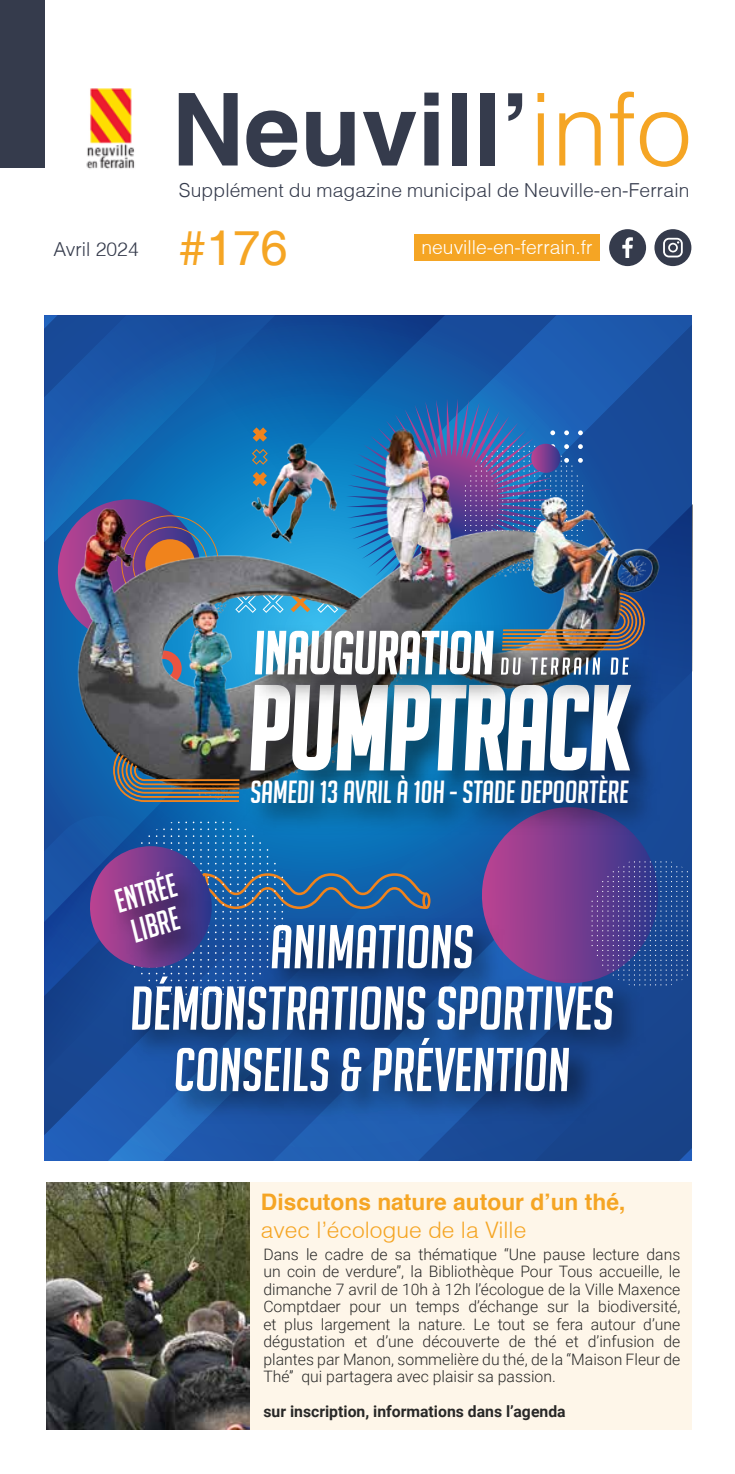
<style>
.page{position:relative;width:735px;height:1474px;background:#fff}
.page>*{position:absolute;margin:0;border:0;box-sizing:border-box;transform-origin:0 0}
.t1{font:italic 114.1px "Big Noodle Titling";color:#fff}
.t2{font:700 100.62px "Helvetica";color:#353b4c}
.t3{font:italic 60.2px/61.4px "Big Noodle Titling";color:#fff;text-align:center}
.t4{font:italic 58.8px "Big Noodle Titling";color:#fff}
.t5{font:49px "Helvetica";color:#f5a524}
.t6{font:italic 32.38px/32.9px "Big Noodle Titling";color:#fff}
.t7{font:italic 31.32px "Big Noodle Titling";color:#fff}
.t8{font:700 22.75px "Helvetica";color:#f5a524}
.t9{font:300 22.75px "Helvetica";color:#f5a524}
.t10{font:300 19.25px "Helvetica";letter-spacing:.005em;color:#353b4c}
.t11{font:300 19.25px "Helvetica";color:#fff}
.t12{font:300 15.75px/17.5px "Roboto";color:#282827;text-align:justify}
.t13{font:700 15.75px "Roboto";color:#282827}
.s1{font-weight:300;color:#f5a524}
</style>
<div class="page">
<div style="left:414px;top:234px;width:185px;height:27px;background:#f5a524"></div>
<img style="left:86px;top:88px;width:49px;height:81px">
<div style="left:0;top:0;width:45px;height:167px;background:#353b4c"></div>
<div style="left:608px;top:229px;width:37px;height:37px;background:#353b4c;border-radius:50%"></div>
<svg style="left:622px;top:237px;width:10px;height:21px"></svg>
<div style="left:654px;top:229px;width:37px;height:37px;background:#353b4c;border-radius:50%"></div>
<svg style="left:663px;top:238px;width:19px;height:19px"></svg>
<div style="left:46px;top:1181px;width:645px;height:248px;background:#fef6e9"></div>
<img style="left:46px;top:1181px;width:204px;height:248px">
<img style="left:45px;top:316px;width:646px;height:844px">
<hr style="left:587px;top:596px;width:29px;height:2px;background:#f0831c">
<h2 class="t2" style="left:171px;top:49px;width:522px">Neuvill’<span class="s1">info</span></h2>
<p class="t10" style="left:179px;top:178px;width:512px">Supplément du magazine municipal de Neuville-en-Ferrain</p>
<p class="t10" style="left:53px;top:237px;width:87px">Avril 2024</p>
<h3 class="t5" style="left:179px;top:219px;width:110px">#176</h3>
<p class="t11" style="left:421px;top:235px;width:172px">neuville-en-ferrain.fr</p>
<h3 class="t4" style="left:254px;top:621px;width:241px">INAUGURATION</h3>
<h1 class="t1" style="left:249px;top:666px;width:383px">PUMPTRACK</h1>
<h3 class="t7" style="left:250px;top:774px;width:379px">SAMEDI 13 AVRIL À 10H - STADE DEPOORTÈRE</h3>
<h3 class="t6" style="left:111px;top:886px;width:64px;rotate:-17deg">ENTRÉE<br>LIBRE</h3>
<h3 class="t3" style="left:130px;top:916px;width:485px">ANIMATIONS<br>DÉMONSTRATIONS SPORTIVES<br>CONSEILS &amp; PRÉVENTION</h3>
<h3 class="t8" style="left:261px;top:1183px;width:366px">Discutons nature autour d’un thé,</h3>
<h3 class="t9" style="left:261px;top:1215px;width:267px">avec l’écologue de la Ville</h3>
<p class="t12" style="left:263px;top:1244px;width:418px">Dans le cadre de sa thématique ‘‘Une pause lecture dans un coin de verdure’’, la Bibliothèque Pour Tous accueille, le dimanche 7 avril de 10h à 12h l’écologue de la Ville Maxence Comptdaer pour un temps d’échange sur la biodiversité, et plus largement la nature. Le tout se fera autour d’une dégustation et d’une découverte de thé et d’infusion de plantes par Manon, sommelière du thé, de la ‘‘Maison Fleur de Thé’’ qui partagera avec plaisir sa passion.</p>
<p class="t13" style="left:263px;top:1400px;width:303px">sur inscription, informations dans l’agenda</p>
</div>
